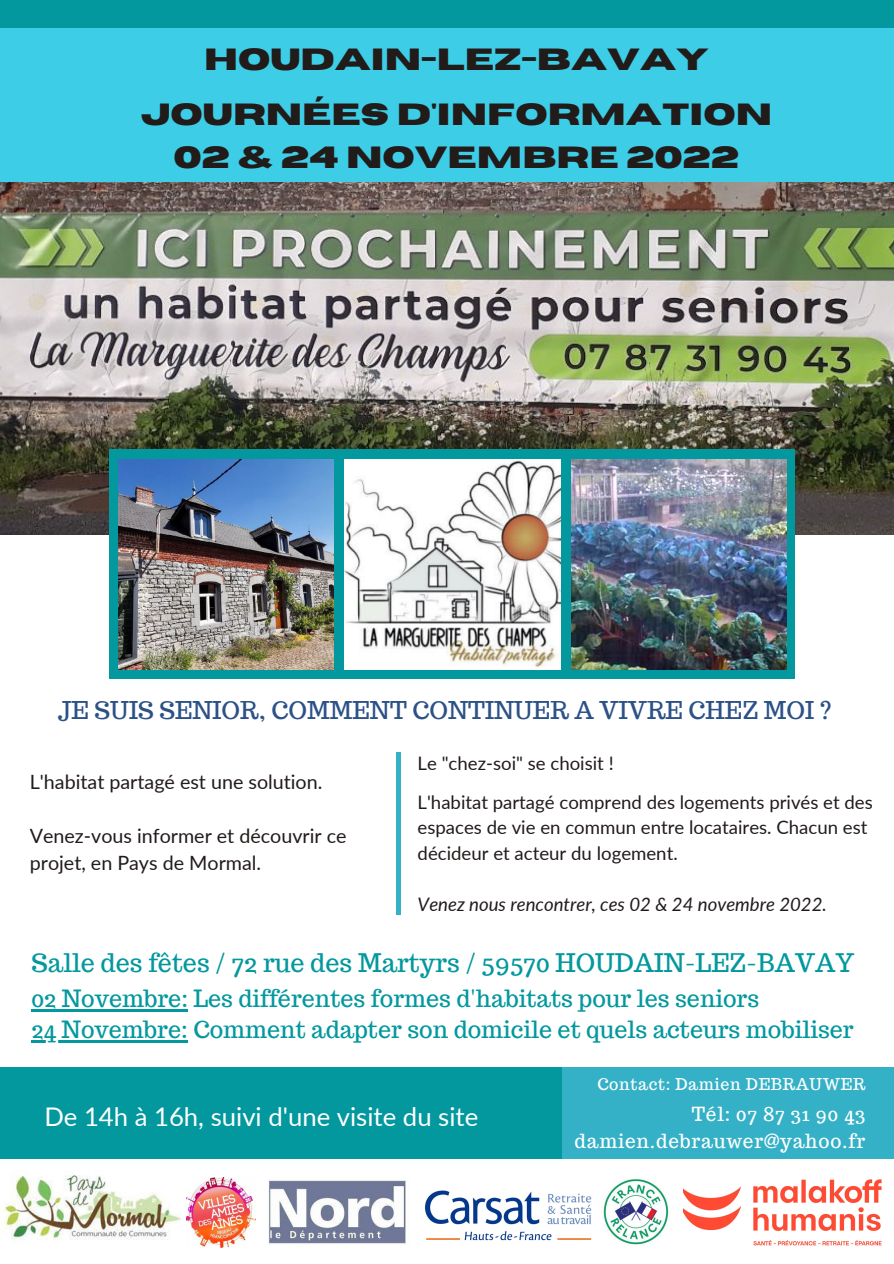
<style>
.page{position:relative;width:894px;height:1264px;background:#fff}
.page>*{position:absolute;margin:0;border:0;box-sizing:border-box;transform-origin:0 0}
.t1{font:700 30.45px/55.3px "Horizon";color:#211b1a;text-align:center}
.t2{font:25.65px "Lato";color:#fff}
.t3{font:25.05px "Trocchi";color:#03989e}
.t4{font:24px "Trocchi";color:#2b5187}
.t5{font:23.25px/31.5px "Trocchi";color:#03989e}
.t6{font:19.65px/27px "Lato";color:#211b1a}
.t7{font:19.05px/26.4px "Trocchi";letter-spacing:.04em;color:#fff;text-align:right}
.t8{font:18.6px/38.4px "Lato";color:#211b1a}
.t9{font:italic 18.6px "Lato";color:#211b1a}
.t10{font:16.05px "Trocchi";letter-spacing:.04em;color:#fff}
</style>
<div class="page">
<div style="left:0;top:0;width:893px;height:268px;background:#03989e"></div>
<div style="left:0;top:28px;width:893px;height:211px;background:#3ecde6"></div>
<div style="left:0;top:1067px;width:588px;height:91px;background:#03989e"></div>
<div style="left:562px;top:1067px;width:331px;height:91px;background:#34b1c7"></div>
<img style="left:0;top:183px;width:892px;height:351px">
<hr style="left:396px;top:752px;width:4px;height:162px;background:#34b1c7">
<div style="left:110px;top:449px;width:684px;height:230px;background:#03989e"></div>
<img style="left:118px;top:459px;width:215px;height:211px">
<img style="left:345px;top:459px;width:215px;height:211px">
<img style="left:571px;top:459px;width:215px;height:211px">
<img style="left:186px;top:1177px;width:69px;height:69px">
<img style="left:603px;top:1179px;width:66px;height:66px">
<img style="left:425px;top:1190px;width:167px;height:51px">
<img style="left:0;top:1170px;width:181px;height:70px">
<img style="left:268px;top:1180px;width:140px;height:65px">
<img style="left:683px;top:1179px;width:199px;height:67px">
<hr style="left:32px;top:1009px;width:156px;height:2px;background:#03989e">
<hr style="left:32px;top:1040px;width:156px;height:2px;background:#03989e">
<h1 class="t1" style="left:141px;top:32px;width:632px">HOUDAIN-LEZ-BAVAY<br>JOURNÉES D'INFORMATION</h1>
<h1 class="t1" style="left:173px;top:130px;width:567px">02 &amp; 24 NOVEMBRE 2022</h1>
<p class="t4" style="left:58px;top:694px;width:775px">JE SUIS SENIOR, COMMENT CONTINUER A VIVRE CHEZ MOI ?</p>
<p class="t6" style="left:30px;top:768px;width:294px">L'habitat partagé est une solution.</p>
<p class="t6" style="left:30px;top:822px;width:318px">Venez-vous informer et découvrir ce projet, en Pays de Mormal.</p>
<p class="t8" style="left:417px;top:743px;width:456px">Le "chez-soi" se choisit !<br>L'habitat partagé comprend des logements privés et des</p>
<p class="t8" style="left:417px;top:814px;width:451px;line-height:25.7px">espaces de vie en commun entre locataires. Chacun est décideur et acteur du logement.</p>
<p class="t9" style="left:417px;top:892px;width:410px">Venez nous rencontrer, ces 02 &amp; 24 novembre 2022.</p>
<h3 class="t3" style="left:32px;top:946px;width:824px">Salle des fêtes / 72 rue des Martyrs / 59570 HOUDAIN-LEZ-BAVAY</h3>
<p class="t5" style="left:32px;top:982px;width:823px">02 Novembre: Les différentes formes d'habitats pour les seniors<br>24 Novembre: Comment adapter son domicile et quels acteurs mobiliser</p>
<h2 class="t2" style="left:44px;top:1100px;width:435px">De 14h à 16h, suivi d'une visite du site</h2>
<p class="t10" style="left:597px;top:1073px;width:269px">Contact: Damien DEBRAUWER</p>
<p class="t7" style="left:574px;top:1100px;width:292px">Tél: 07 87 31 90 43 damien.debrauwer@yahoo.fr</p>
</div>
